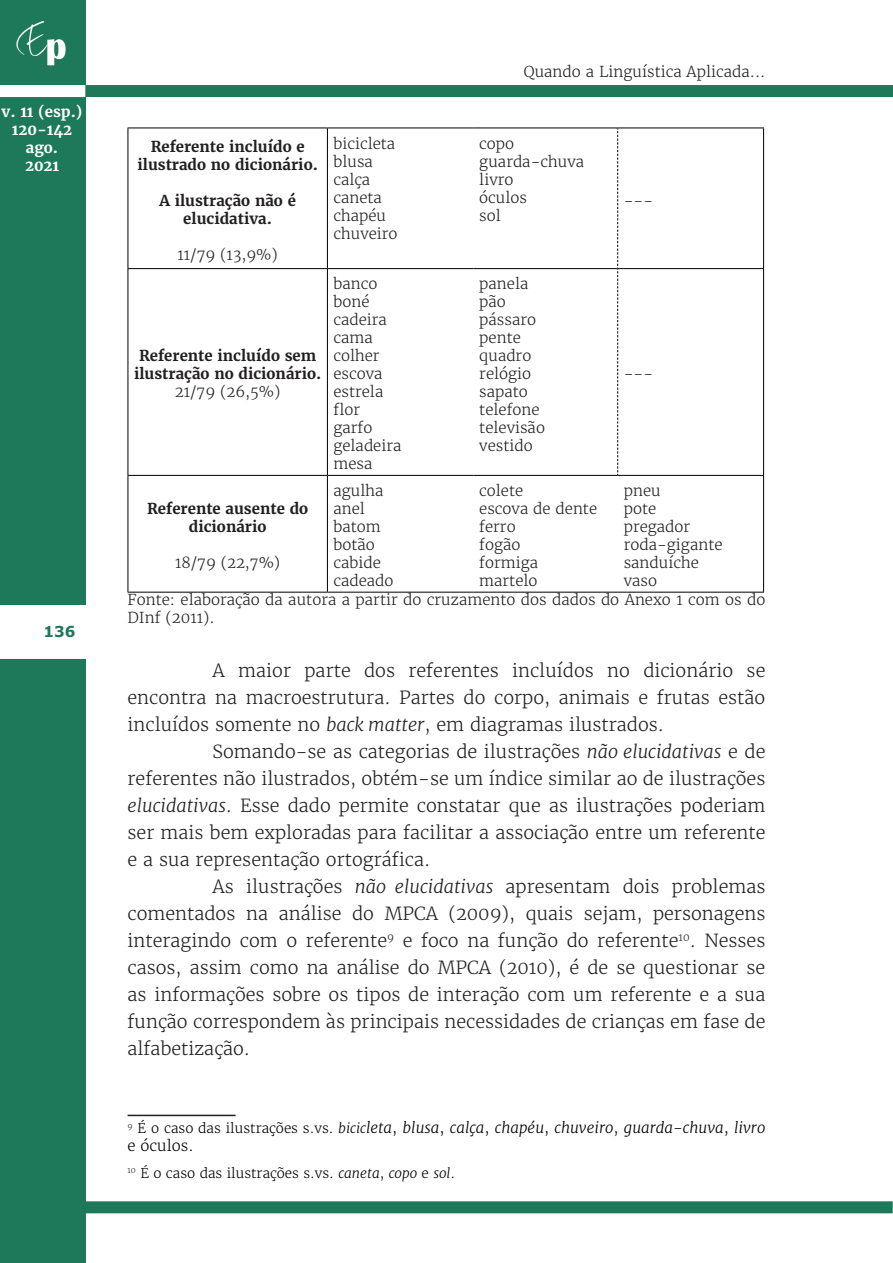
<style>
.page{position:relative;width:893px;height:1263px;background:#fff}
.page>*{position:absolute;margin:0;border:0;box-sizing:border-box;transform-origin:0 0}
.Corpo_do_artigo{font:300 18px/27px "Merriweather";color:#231f20;text-align:justify}
.Tabela{font:300 15px "Merriweather";color:#231f20}
.Tabela-2{font:700 15px/18px "Merriweather";color:#231f20;text-align:center}
.Título_de_quadro_fig{font:300 15px/18px "Merriweather";color:#231f20}
.Rodapé{font:italic 300 15px/18px "Merriweather";color:#000}
.t1{font:700 15px/18px "Merriweather";color:#fff;text-align:center}
.t2{font:700 15px "Verdana";color:#1e785a}
.Rodapé-2{font:300 13.5px "Merriweather";color:#000}
.s1{font-style:italic}
.s2{font-style:normal;font-size:13.5px}
.s3{font-size:13.5px}
.s4{font-style:normal}
</style>
<div class="page">
<div style="left:0;top:0;width:85px;height:1263px;background:#1e785a"></div>
<img style="left:16px;top:21px;width:50px;height:45px">
<div style="left:85px;top:85px;width:808px;height:12px;background:#1e785a"></div>
<div style="left:0;top:85px;width:85px;height:12px;background:#fff"></div>
<div style="left:0;top:605px;width:85px;height:53px;background:#fff"></div>
<div style="left:84px;top:1201px;width:809px;height:12px;background:#1e785a"></div>
<hr style="left:128px;top:128px;width:199px;height:1px;background:#000">
<hr style="left:128px;top:128px;width:1px;height:140px;background:#000">
<hr style="left:327px;top:128px;width:146px;height:1px;background:#000">
<hr style="left:327px;top:128px;width:1px;height:140px;background:#000">
<hr style="left:473px;top:128px;width:145px;height:1px;background:#000">
<hr style="left:618px;top:128px;width:146px;height:1px;background:#000">
<hr style="left:763px;top:128px;width:1px;height:140px;background:#000">
<hr style="left:128px;top:268px;width:199px;height:1px;background:#000">
<hr style="left:128px;top:269px;width:1px;height:206px;background:#000">
<hr style="left:327px;top:268px;width:146px;height:1px;background:#000">
<hr style="left:327px;top:269px;width:1px;height:206px;background:#000">
<hr style="left:473px;top:268px;width:144px;height:1px;background:#000">
<hr style="left:618px;top:268px;width:146px;height:1px;background:#000">
<hr style="left:763px;top:269px;width:1px;height:206px;background:#000">
<hr style="left:128px;top:475px;width:199px;height:1px;background:#000">
<hr style="left:128px;top:476px;width:1px;height:116px;background:#000">
<hr style="left:327px;top:475px;width:146px;height:1px;background:#000">
<hr style="left:327px;top:476px;width:1px;height:116px;background:#000">
<hr style="left:473px;top:475px;width:145px;height:1px;background:#000">
<hr style="left:618px;top:475px;width:146px;height:1px;background:#000">
<hr style="left:763px;top:476px;width:1px;height:116px;background:#000">
<hr style="left:128px;top:592px;width:199px;height:1px;background:#000">
<hr style="left:327px;top:592px;width:146px;height:1px;background:#000">
<hr style="left:473px;top:592px;width:145px;height:1px;background:#000">
<hr style="left:618px;top:592px;width:146px;height:1px;background:#000">
<svg style="left:617px;top:128px;width:1px;height:347px"></svg>
<hr style="left:128px;top:1115px;width:108px;height:1px;background:#231f20">
<p class="t1" style="left:2px;top:102px;width:83px">v. 11 (esp.)<br>120-142 ago.<br>2021</p>
<p class="t2" style="left:44px;top:622px;width:33px">136</p>
<p class="Tabela-2" style="left:137px;top:137px;width:182px">Referente incluído e ilustrado no dicionário.</p>
<p class="Tabela-2" style="left:159px;top:191px;width:138px">A ilustração não é elucidativa.</p>
<p class="Tabela" style="left:177px;top:245px;width:102px">11/79 (13,9%)</p>
<p class="Tabela-2" style="left:134px;top:347px;width:189px">Referente incluído sem ilustração no dicionário.</p>
<p class="Tabela" style="left:175px;top:383px;width:107px">21/79 (26,5%)</p>
<p class="Tabela" style="left:333px;top:134px;width:63px">bicicleta</p>
<p class="Tabela" style="left:333px;top:152px;width:41px">blusa</p>
<p class="Tabela" style="left:333px;top:170px;width:38px">calça</p>
<p class="Tabela" style="left:333px;top:188px;width:50px">caneta</p>
<p class="Tabela" style="left:333px;top:206px;width:54px">chapéu</p>
<p class="Tabela" style="left:333px;top:224px;width:66px">chuveiro</p>
<p class="Tabela" style="left:333px;top:275px;width:45px">banco</p>
<p class="Tabela" style="left:333px;top:293px;width:38px">boné</p>
<p class="Tabela" style="left:333px;top:311px;width:55px">cadeira</p>
<p class="Tabela" style="left:333px;top:329px;width:41px">cama</p>
<p class="Tabela" style="left:333px;top:347px;width:48px">colher</p>
<p class="Tabela" style="left:333px;top:365px;width:51px">escova</p>
<p class="Tabela" style="left:333px;top:383px;width:51px">estrela</p>
<p class="Tabela" style="left:333px;top:401px;width:28px">flor</p>
<p class="Tabela" style="left:333px;top:419px;width:40px">garfo</p>
<p class="Tabela" style="left:333px;top:437px;width:70px">geladeira</p>
<p class="Tabela" style="left:333px;top:455px;width:40px">mesa</p>
<p class="Título_de_quadro_fig" style="left:524px;top:63px;width:243px">Quando a Linguística Aplicada...</p>
<p class="Tabela" style="left:479px;top:134px;width:36px">copo</p>
<p class="Tabela" style="left:479px;top:152px;width:106px">guarda-chuva</p>
<p class="Tabela" style="left:479px;top:170px;width:36px">livro</p>
<p class="Tabela" style="left:479px;top:188px;width:49px">óculos</p>
<p class="Tabela" style="left:479px;top:206px;width:23px">sol</p>
<p class="Tabela" style="left:479px;top:275px;width:51px">panela</p>
<p class="Tabela" style="left:479px;top:293px;width:28px">pão</p>
<p class="Tabela" style="left:479px;top:311px;width:58px">pássaro</p>
<p class="Tabela" style="left:479px;top:329px;width:43px">pente</p>
<p class="Tabela" style="left:479px;top:347px;width:54px">quadro</p>
<p class="Tabela" style="left:479px;top:365px;width:53px">relógio</p>
<p class="Tabela" style="left:479px;top:383px;width:50px">sapato</p>
<p class="Tabela" style="left:479px;top:401px;width:62px">telefone</p>
<p class="Tabela" style="left:479px;top:419px;width:67px">televisão</p>
<p class="Tabela" style="left:479px;top:437px;width:55px">vestido</p>
<p class="Tabela" style="left:624px;top:191px;width:31px">---</p>
<p class="Tabela" style="left:624px;top:365px;width:31px">---</p>
<p class="Tabela" style="left:333px;top:481px;width:52px">agulha</p>
<p class="Tabela" style="left:333px;top:499px;width:33px">anel</p>
<p class="Tabela" style="left:333px;top:517px;width:49px">batom</p>
<p class="Tabela" style="left:333px;top:535px;width:43px">botão</p>
<p class="Tabela" style="left:333px;top:553px;width:49px">cabide</p>
<p class="Tabela" style="left:333px;top:571px;width:61px">cadeado</p>
<p class="Tabela" style="left:479px;top:481px;width:45px">colete</p>
<p class="Tabela" style="left:479px;top:499px;width:119px">escova de dente</p>
<p class="Tabela" style="left:479px;top:517px;width:38px">ferro</p>
<p class="Tabela" style="left:479px;top:535px;width:43px">fogão</p>
<p class="Tabela" style="left:479px;top:553px;width:60px">formiga</p>
<p class="Tabela" style="left:479px;top:571px;width:60px">martelo</p>
<p class="Tabela" style="left:624px;top:481px;width:39px">pneu</p>
<p class="Tabela" style="left:624px;top:499px;width:34px">pote</p>
<p class="Tabela" style="left:624px;top:517px;width:68px">pregador</p>
<p class="Tabela" style="left:624px;top:535px;width:100px">roda-gigante</p>
<p class="Tabela" style="left:624px;top:553px;width:77px">sanduíche</p>
<p class="Tabela" style="left:624px;top:571px;width:35px">vaso</p>
<p class="Título_de_quadro_fig" style="left:128px;top:590px;width:639px">Fonte: elaboração da autora a partir do cruzamento dos dados do Anexo 1 com os do<br>DInf (2011).</p>
<p class="Corpo_do_artigo" style="left:128px;top:657px;width:639px;text-indent:85px">A maior parte dos referentes incluídos no dicionário se encontra na macroestrutura. Partes do corpo, animais e frutas estão incluídos somente no <span class="s1">back matter</span>, em diagramas ilustrados.</p>
<p class="Corpo_do_artigo" style="left:128px;top:738px;width:639px;text-indent:85px">Somando-se as categorias de ilustrações <span class="s1">não elucidativas</span> e de referentes não ilustrados, obtém-se um índice similar ao de ilustrações <span class="s1">elucidativas</span>. Esse dado permite constatar que as ilustrações poderiam ser mais bem exploradas para facilitar a associação entre um referente e a sua representação ortográfica.</p>
<p class="Corpo_do_artigo" style="left:128px;top:873px;width:639px;text-indent:85px">As ilustrações <span class="s1">não elucidativas</span> apresentam dois problemas comentados na análise do MPCA (2009), quais sejam, personagens interagindo com o referente<sup>9</sup> e foco na função do referente<sup>10</sup>. Nesses casos, assim como na análise do MPCA (2010), é de se questionar se as informações sobre os tipos de interação com um referente e a sua função correspondem às principais necessidades de crianças em fase de alfabetização.</p>
<p class="Tabela-2" style="left:147px;top:500px;width:163px">Referente ausente do dicionário</p>
<p class="Tabela" style="left:175px;top:553px;width:107px">18/79 (22,7%)</p>
<p class="Rodapé" style="left:128px;top:1119px;width:639px"><sup>9</sup> <span class="s2">É o caso das ilustrações s.vs.</span> <span class="s3">bicic</span>leta<span class="s4">,</span> blusa<span class="s4">,</span> calça<span class="s4">,</span> chapéu<span class="s4">,</span> chuveiro<span class="s4">,</span> guarda<span class="s4">-</span>chuva<span class="s4">,</span> livro <span class="s4">e óculos.</span></p>
<p class="Rodapé-2" style="left:128px;top:1165px;width:329px"><sup>10</sup> É o caso das ilustrações s.vs. <span class="s1">caneta</span>, <span class="s1">copo</span> e <span class="s1">sol</span>.</p>
</div>
